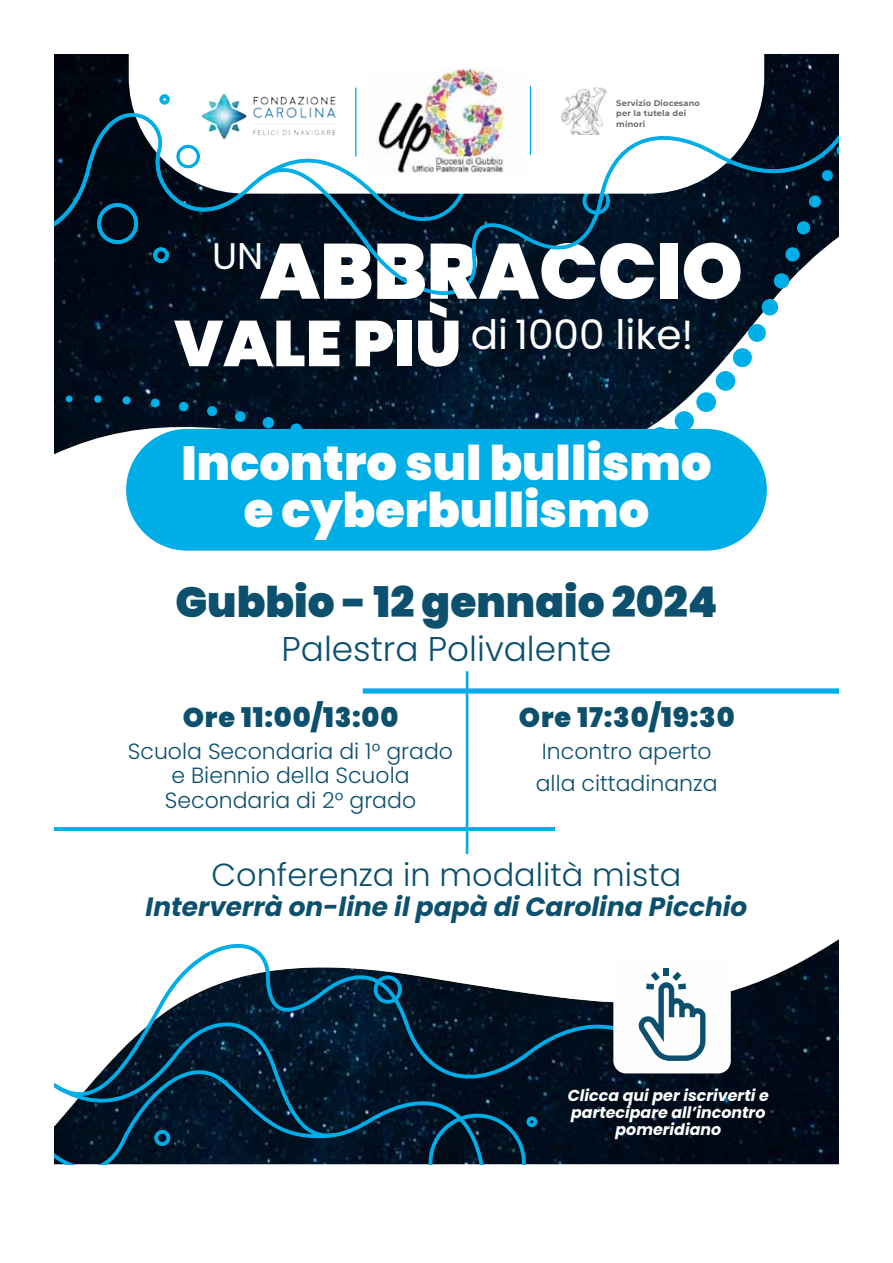
<style>
.page{position:relative;width:893px;height:1263px;background:#fff}
.page>*{position:absolute;margin:0;border:0;box-sizing:border-box;transform-origin:0 0}
.t1{font:900 47.85px/46.8px "Poppins";color:#fff;text-align:center}
.t2{font:900 42.3px "Poppins";color:#0c506e}
.t3{font:40.65px "Poppins";color:#fff}
.t4{font:37.2px "Poppins";color:#fff}
.t5{font:300 34.35px "Poppins";color:#0c506e}
.t6{font:300 31.95px "Poppins";color:#0c506e}
.t7{font:900 27.15px "Poppins";letter-spacing:.03em;color:#0c506e}
.t8{font:italic 700 26.4px "Poppins";color:#0c506e}
.t9{font:300 22.05px/24.2px "Poppins";color:#0c506e;text-align:center}
.t10{font:italic 700 15.75px/17.4px "Poppins";color:#fff;text-align:center}
.t11{font:700 8.1px/10.5px "Montserrat";letter-spacing:.02em;color:#6c6b6c}
.s1{font-weight:900;font-size:64.5px}
</style>
<div class="page">
<img style="left:519px;top:939px;width:320px;height:225px">
<img style="left:54px;top:238px;width:725px;height:217px">
<div style="left:66px;top:396px;width:7px;height:6px;background:#00aee7;border-radius:50%"></div>
<div style="left:94px;top:395px;width:8px;height:8px;background:#00aee7;border-radius:50%"></div>
<div style="left:123px;top:396px;width:8px;height:8px;background:#00aee7;border-radius:50%"></div>
<div style="left:151px;top:399px;width:9px;height:8px;background:#00aee7;border-radius:50%"></div>
<div style="left:179px;top:402px;width:9px;height:9px;background:#00aee7;border-radius:50%"></div>
<div style="left:207px;top:406px;width:10px;height:10px;background:#00aee7;border-radius:50%"></div>
<div style="left:235px;top:411px;width:11px;height:11px;background:#00aee7;border-radius:50%"></div>
<div style="left:263px;top:417px;width:11px;height:11px;background:#00aee7;border-radius:50%"></div>
<div style="left:290px;top:423px;width:12px;height:12px;background:#00aee7;border-radius:50%"></div>
<svg style="left:651px;top:427px;width:19px;height:19px"></svg>
<div style="left:675px;top:411px;width:19px;height:19px;background:#00aee7;border-radius:50%"></div>
<div style="left:696px;top:392px;width:20px;height:20px;background:#00aee7;border-radius:50%"></div>
<div style="left:716px;top:371px;width:19px;height:20px;background:#00aee7;border-radius:50%"></div>
<div style="left:733px;top:348px;width:19px;height:19px;background:#00aee7;border-radius:50%"></div>
<div style="left:748px;top:324px;width:18px;height:18px;background:#00aee7;border-radius:50%"></div>
<div style="left:762px;top:299px;width:16px;height:16px;background:#00aee7;border-radius:50%"></div>
<div style="left:126px;top:429px;width:641px;height:122px;background:#00aee7"></div>
<hr style="left:466px;top:671px;width:2px;height:183px;background:#00aee7">
<hr style="left:54px;top:827px;width:501px;height:4px;background:#00aee7">
<div style="left:363px;top:688px;width:476px;height:6px;background:#00aee7"></div>
<svg style="left:54px;top:54px;width:97px;height:184px;background:#182530"></svg>
<svg style="left:93px;top:202px;width:49px;height:46px;background:#002b41"></svg>
<svg style="left:151px;top:54px;width:688px;height:245px"></svg>
<svg style="left:338px;top:1098px;width:181px;height:66px;background:#021e33"></svg>
<svg style="left:104px;top:941px;width:563px;height:157px"></svg>
<svg style="left:371px;top:973px;width:34px;height:32px"></svg>
<svg style="left:54px;top:1068px;width:284px;height:96px;background:#0e2c41"></svg>
<svg style="left:423px;top:1108px;width:114px;height:56px;background:#01263b"></svg>
<div style="left:613px;top:956px;width:118px;height:117px;background:#fefefe;border-radius:13px"></div>
<div style="left:663px;top:968px;width:6px;height:8px;background:#0c506e"></div>
<svg style="left:638px;top:972px;width:67px;height:89px"></svg>
<p class="t11" style="left:616px;top:97px;width:85px">Servizio Diocesano per la tutela dei minori</p>
<h3 class="t4" style="left:212px;top:234px;width:53px">UN</h3>
<h3 class="t3" style="left:174px;top:311px;width:521px"><span class="s1">VALE PIÙ</span> di 1000 like!</h3>
<h1 class="t1" style="left:181px;top:440px;width:531px">Incontro sul bullismo e cyberbullismo</h1>
<h2 class="t2" style="left:175px;top:577px;width:544px">Gubbio - 12 gennaio 2024</h2>
<h3 class="t5" style="left:282px;top:629px;width:331px">Palestra Polivalente</h3>
<p class="t7" style="left:183px;top:702px;width:217px">Ore 11:00/13:00</p>
<p class="t9" style="left:128px;top:740px;width:327px">Scuola Secondaria di 1° grado e Biennio della Scuola<br>Secondaria di 2° grado</p>
<p class="t7" style="left:519px;top:702px;width:217px">Ore 17:30/19:30</p>
<p class="t9" style="left:536px;top:736px;width:183px;line-height:32px;text-align:left">Incontro aperto alla cittadinanza</p>
<h3 class="t6" style="left:212px;top:856px;width:471px">Conferenza in modalità mista</h3>
<p class="t8" style="left:146px;top:891px;width:603px">Interverrà on-line il papà di Carolina Picchio</p>
<p class="t10" style="left:568px;top:1086px;width:203px">Clicca qui per iscriverti e partecipare all’incontro pomeridiano</p>
</div>
